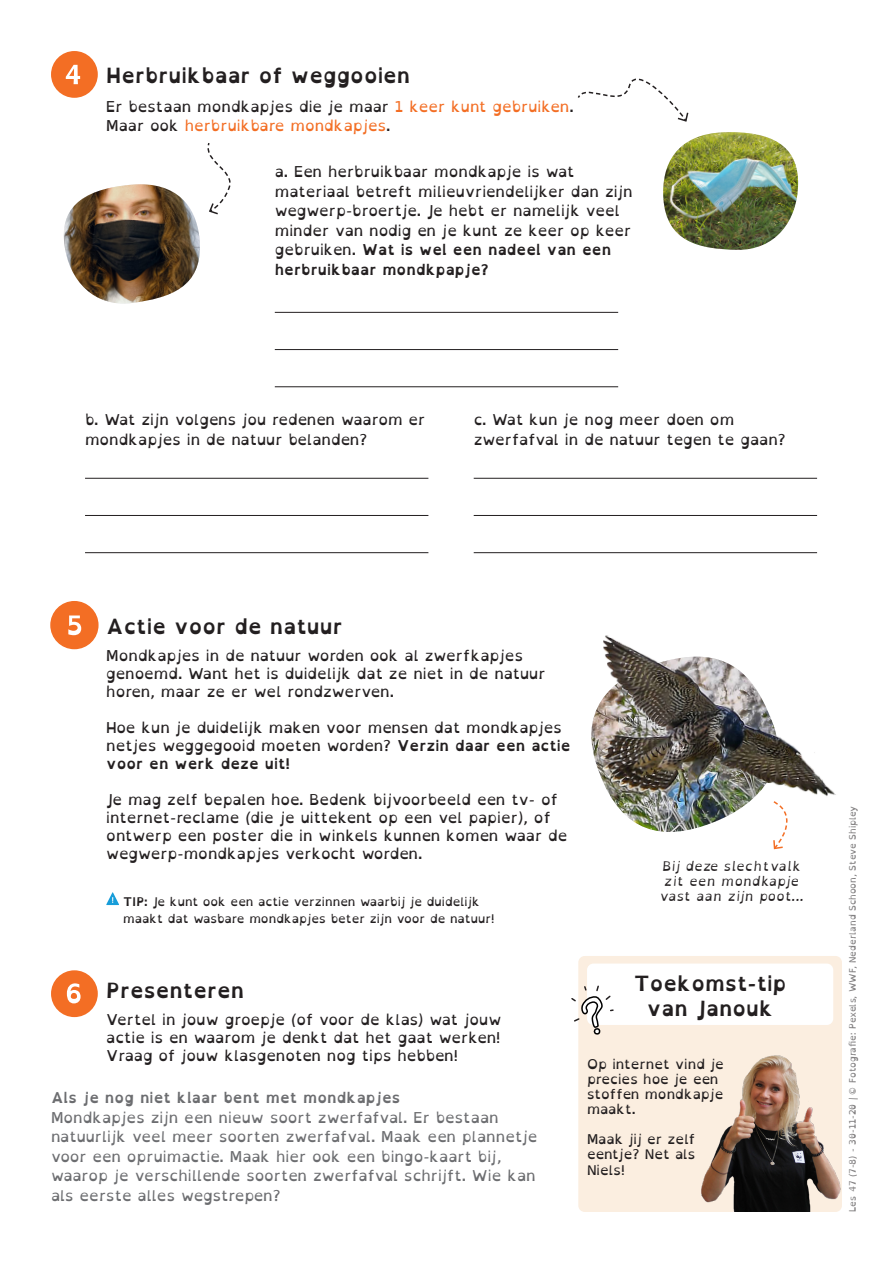
<style>
.page{position:relative;width:893px;height:1263px;background:#fff}
.page>*{position:absolute;margin:0;border:0;box-sizing:border-box;transform-origin:0 0}
.t1{font:700 21px "Open Dyslexic";color:#231f20}
.t2{font:15px/18px "Open Dyslexic";color:#231f20}
.t3{font:15px/19.5px "Open Dyslexic";color:#6c6d70}
.t4{font:700 15px "Open Dyslexic";color:#6c6d70}
.t5{font:15px "Open Dyslexic";color:#f36e24}
.t6{font:13.5px/15px "Open Dyslexic";color:#231f20}
.t7{font:italic 13.5px/15px "Open Dyslexic";color:#231f20;text-align:center}
.t8{font:12px/16.5px "Open Dyslexic";color:#231f20}
.t9{font:9px "Open Dyslexic";color:#828081}
.s1{color:#f36e24}
.s2{color:#231f20}
.s3{font-weight:700}
</style>
<div class="page">
<div style="left:578px;top:956px;width:264px;height:256px;background:#fbeee0;border-radius:6px"></div>
<svg style="left:106px;top:892px;width:13px;height:13px"></svg>
<div style="left:587px;top:963px;width:246px;height:62px;background:#fff;border-radius:6px"></div>
<svg style="left:571px;top:985px;width:43px;height:50px"></svg>
<hr style="left:275px;top:312px;width:343px;height:1px;background:#231f20">
<hr style="left:275px;top:349px;width:343px;height:1px;background:#231f20">
<img style="left:663px;top:132px;width:135px;height:118px">
<svg style="left:577px;top:78px;width:112px;height:44px"></svg>
<svg style="left:63px;top:143px;width:168px;height:161px"></svg>
<hr style="left:275px;top:386px;width:343px;height:1px;background:#231f20">
<hr style="left:85px;top:478px;width:343px;height:1px;background:#231f20">
<hr style="left:85px;top:515px;width:343px;height:1px;background:#231f20">
<hr style="left:85px;top:552px;width:343px;height:1px;background:#231f20">
<hr style="left:474px;top:478px;width:343px;height:1px;background:#231f20">
<hr style="left:474px;top:515px;width:343px;height:1px;background:#231f20">
<hr style="left:474px;top:552px;width:343px;height:1px;background:#231f20">
<img style="left:603px;top:635px;width:20px;height:9px">
<img style="left:591px;top:644px;width:197px;height:206px">
<img style="left:717px;top:724px;width:119px;height:81px">
<img style="left:701px;top:1055px;width:140px;height:157px">
<div style="left:51px;top:970px;width:47px;height:47px;background:#f36e24;border-radius:50%"></div>
<svg style="left:67px;top:983px;width:14px;height:20px"></svg>
<div style="left:51px;top:602px;width:47px;height:46px;background:#f36e24;border-radius:50%"></div>
<div style="left:50px;top:601px;width:49px;height:48px;border:2px solid #f36e24;border-radius:50%"></div>
<svg style="left:68px;top:615px;width:13px;height:20px"></svg>
<div style="left:51px;top:51px;width:47px;height:47px;background:#f36e24;border-radius:50%"></div>
<svg style="left:66px;top:65px;width:14px;height:19px"></svg>
<p class="t1" style="left:106px;top:64px;width:306px">Herbruikbaar of weggooien</p>
<p class="t2" style="left:106px;top:98px;width:469px">Er bestaan mondkapjes die je maar <span class="s1">1 keer kunt gebruiken</span>.</p>
<p class="t5" style="left:106px;top:117px;width:286px"><span class="s2">Maar ook</span> herbruikbare mondkapjes<span class="s2">.</span></p>
<p class="t2" style="left:275px;top:162px;width:359px;line-height:19.5px">a. Een herbruikbaar mondkapje is wat materiaal betreft milieuvriendelijker dan zijn wegwerp-broertje. Je hebt er namelijk veel minder van nodig en je kunt ze keer op keer gebruiken. <span class="s3">Wat is wel een nadeel van een herbruikbaar mondkpapje?</span></p>
<p class="t2" style="left:85px;top:410px;width:342px;line-height:19.5px">b. Wat zijn volgens jou redenen waarom er mondkapjes in de natuur belanden?</p>
<p class="t2" style="left:474px;top:410px;width:314px;line-height:19.5px">c. Wat kun je nog meer doen om zwerfafval in de natuur tegen te gaan?</p>
<p class="t1" style="left:106px;top:614px;width:238px">Actie voor de natuur</p>
<p class="t2" style="left:106px;top:647px;width:441px">Mondkapjes in de natuur worden ook al zwerfkapjes genoemd. Want het is duidelijk dat ze niet in de natuur horen, maar ze er wel rondzwerven.</p>
<p class="t2" style="left:106px;top:719px;width:466px">Hoe kun je duidelijk maken voor mensen dat mondkapjes netjes weggegooid moeten worden? <span class="s3">Verzin daar een actie voor en werk deze uit!</span></p>
<p class="t2" style="left:106px;top:791px;width:463px">Je mag zelf bepalen hoe. Bedenk bijvoorbeeld een tv- of internet-reclame (die je uittekent op een vel papier), of ontwerp een poster die in winkels kunnen komen waar de wegwerp-mondkapjes verkocht worden.</p>
<p class="t8" style="left:123px;top:894px;width:373px"><span class="s3">TIP:</span> Je kunt ook een actie verzinnen waarbij je duidelijk maakt dat wasbare mondkapjes beter zijn voor de natuur!</p>
<p class="t7" style="left:659px;top:860px;width:146px">Bij deze slechtvalk zit een mondkapje vast aan zijn poot...</p>
<p class="t1" style="left:106px;top:978px;width:140px">Presenteren</p>
<p class="t2" style="left:106px;top:1011px;width:397px;text-align:justify">Vertel in jouw groepje (of voor de klas) wat jouw actie is en waarom je denkt dat het gaat werken!<br>Vraag of jouw klasgenoten nog tips hebben!</p>
<p class="t4" style="left:51px;top:1089px;width:351px">Als je nog niet klaar bent met mondkapjes</p>
<p class="t3" style="left:51px;top:1108px;width:488px">Mondkapjes zijn een nieuw soort zwerfafval. Er bestaan natuurlijk veel meer soorten zwerfafval. Maak een plannetje voor een opruimactie. Maak hier ook een bingo-kaart bij, waarop je verschillende soorten zwerfafval schrijft. Wie kan als eerste alles wegstrepen?</p>
<p class="t1" style="left:634px;top:971px;width:154px">Toekomst-tip</p>
<p class="t1" style="left:647px;top:996px;width:128px">van Janouk</p>
<p class="t6" style="left:587px;top:1056px;width:138px">Op internet vind je precies hoe je een stoffen mondkapje maakt.</p>
<p class="t6" style="left:587px;top:1131px;width:110px">Maak jij er zelf eentje? Net als</p>
<p class="t6" style="left:587px;top:1163px;width:39px">Niels!</p>
<p class="t9" style="left:848px;top:1212px;width:408px;rotate:-90deg">Les 47 (7-8) - 30-11-20 | © Fotografie: Pexels, WWF, Nederland Schoon, Steve Shipley</p>
</div>
